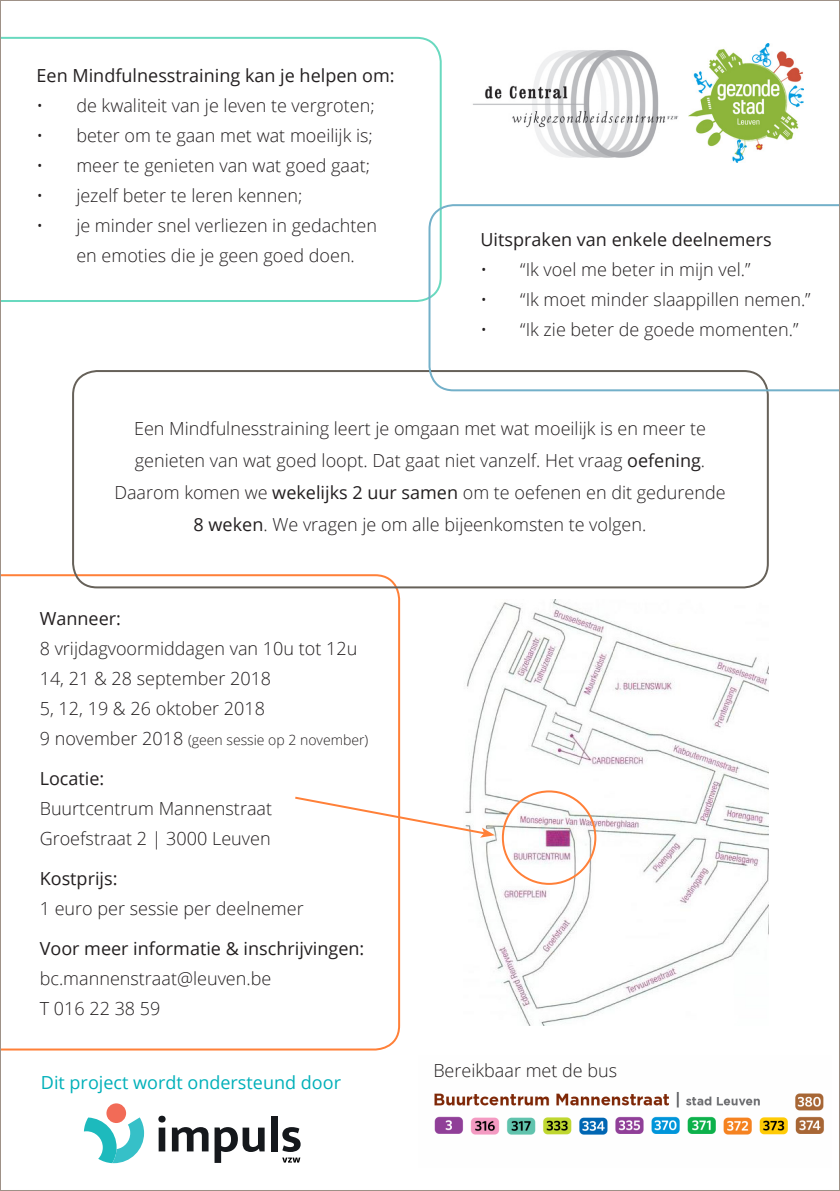
<style>
.page{position:relative;width:840px;height:1191px;background:#fff}
.page>*{position:absolute;margin:0;border:0;box-sizing:border-box;transform-origin:0 0}
.t1{font:300 18px/30px "Open Sans";color:#231f20}
.t2{font:18px "Open Sans";color:#231f20}
.t3{font:18px "Open Sans";color:#00b0b9}
.t4{font:300 14px "Open Sans";color:#231f20}
.s1{font-weight:400}
.s2{font-size:18px}
</style>
<div class="page">
<svg style="left:2px;top:37px;width:439px;height:265px"></svg>
<svg style="left:2px;top:574px;width:398px;height:476px"></svg>
<img style="left:434px;top:1092px;width:390px;height:43px">
<img style="left:467px;top:600px;width:301px;height:426px">
<div style="left:501px;top:790px;width:95px;height:95px;border:2px solid #ff8038;border-radius:50%"></div>
<svg style="left:293px;top:795px;width:201px;height:42px"></svg>
<div style="left:72px;top:370px;width:696px;height:218px;border:2px solid #666159;border-radius:24px"></div>
<svg style="left:428px;top:204px;width:409px;height:187px"></svg>
<img style="left:473px;top:50px;width:206px;height:108px">
<img style="left:688px;top:44px;width:115px;height:119px">
<svg style="left:158px;top:1115px;width:7px;height:36px"></svg>
<svg style="left:172px;top:1127px;width:36px;height:24px"></svg>
<svg style="left:214px;top:1127px;width:50px;height:35px"></svg>
<div style="left:271px;top:1115px;width:6px;height:36px;background:#15181c"></div>
<div style="left:106px;top:1103px;width:20px;height:20px;background:#f26b57;border-radius:50%"></div>
<svg style="left:84px;top:1117px;width:60px;height:46px"></svg>
<svg style="left:282px;top:1127px;width:18px;height:35px"></svg>
<p class="t2" style="left:37px;top:63px;width:359px">Een Mindfulnesstraining kan je helpen om:</p>
<p class="t1" style="left:37px;top:90px;width:339px">• de kwaliteit van je leven te vergroten;</p>
<p class="t1" style="left:37px;top:120px;width:337px">• beter om te gaan met wat moeilijk is;</p>
<p class="t1" style="left:37px;top:150px;width:335px">• meer te genieten van wat goed gaat;</p>
<p class="t1" style="left:37px;top:180px;width:267px">• jezelf beter te leren kennen;</p>
<p class="t1" style="left:76px;top:210px;width:302px;text-indent:-40px">• je minder snel verliezen in gedachten en emoties die je geen goed doen.</p>
<p class="t2" style="left:480px;top:227px;width:292px">Uitspraken van enkele deelnemers</p>
<p class="t1" style="left:480px;top:254px;width:271px">• “Ik voel me beter in mijn vel.”</p>
<p class="t1" style="left:480px;top:284px;width:331px">• “Ik moet minder slaappillen nemen.”</p>
<p class="t1" style="left:480px;top:314px;width:319px">• “Ik zie beter de goede momenten.”</p>
<p class="t1" style="left:134px;top:413px;width:573px">Een Mindfulnesstraining leert je omgaan met wat moeilijk is en meer te</p>
<p class="t1" style="left:135px;top:445px;width:571px">genieten van wat goed loopt. Dat gaat niet vanzelf. Het vraag <span class="s1">oefening</span>.</p>
<p class="t1" style="left:114px;top:477px;width:612px">Daarom komen we <span class="s1">wekelijks 2 uur samen</span> om te oefenen en dit gedurende</p>
<p class="t1" style="left:193px;top:509px;width:454px"><span class="s1">8 weken</span>. We vragen je om alle bijeenkomsten te volgen.</p>
<p class="t2" style="left:40px;top:605px;width:83px">Wanneer:</p>
<p class="t1" style="left:40px;top:632px;width:319px">8 vrijdagvoormiddagen van 10u tot 12u</p>
<p class="t1" style="left:40px;top:662px;width:233px">14, 21 &amp; 28 september 2018</p>
<p class="t1" style="left:40px;top:692px;width:227px">5, 12, 19 &amp; 26 oktober 2018</p>
<p class="t4" style="left:40px;top:730px;width:330px"><span class="s2">9 november 2018</span> (geen sessie op 2 november)</p>
<p class="t2" style="left:40px;top:765px;width:66px">Locatie:</p>
<p class="t1" style="left:40px;top:792px;width:234px">Buurtcentrum Mannenstraat</p>
<p class="t1" style="left:40px;top:822px;width:232px">Groefstraat 2 | 3000 Leuven</p>
<p class="t2" style="left:40px;top:865px;width:79px">Kostprijs:</p>
<p class="t1" style="left:40px;top:892px;width:265px">1 euro per sessie per deelnemer</p>
<p class="t2" style="left:40px;top:935px;width:326px">Voor meer informatie &amp; inschrijvingen:</p>
<p class="t1" style="left:40px;top:962px;width:233px">bc.mannenstraat@leuven.be</p>
<p class="t1" style="left:40px;top:992px;width:122px">T 016 22 38 59</p>
<p class="t3" style="left:41px;top:1069px;width:301px">Dit project wordt ondersteund door</p>
<p class="t1" style="left:433px;top:1055px;width:185px">Bereikbaar met de bus</p>
</div>
